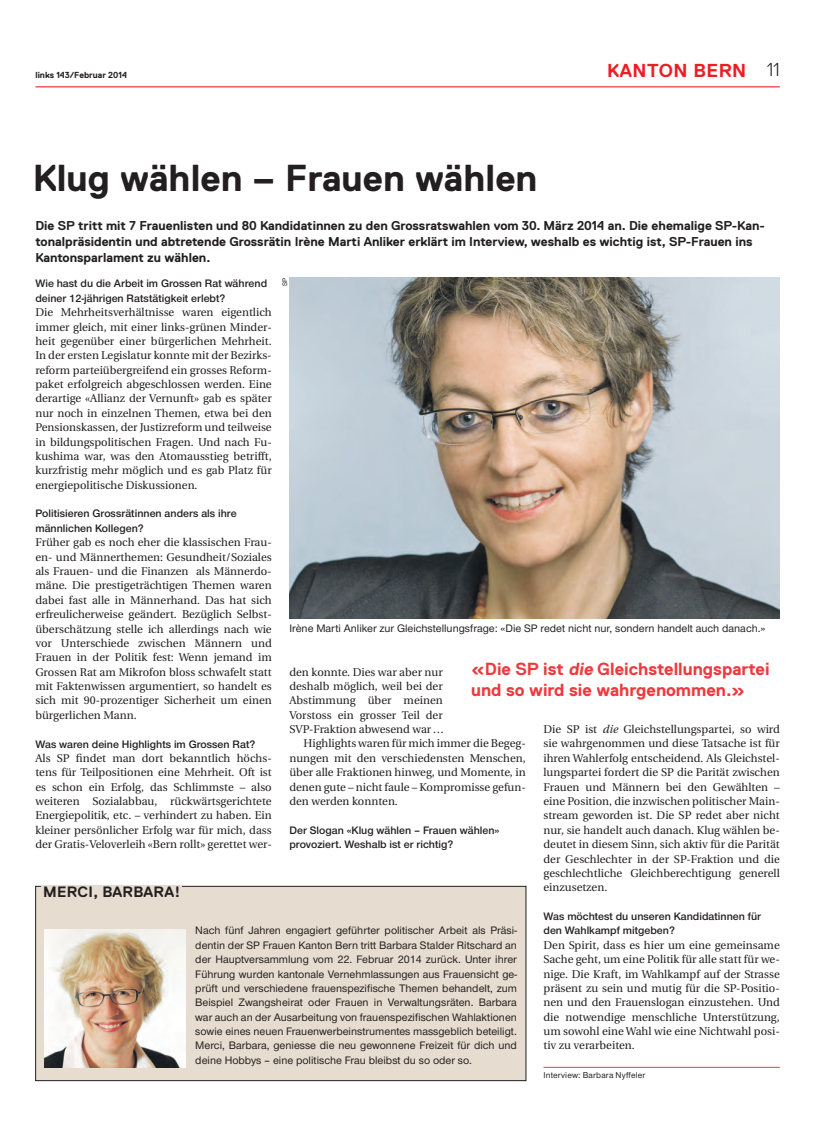
<style>
.page{position:relative;width:833px;height:1134px;background:#fff}
.page>*{position:absolute;margin:0;border:0;box-sizing:border-box;transform-origin:0 0}
.t1{font:700 37.5px "Replica";color:#231f20}
.t2{font:700 18.75px "Replica";letter-spacing:.035em;color:#ee1d23}
.t3{font:700 17.5px/21px "Replica";color:#ee3a3e}
.t4{font:700 15px "Replica";letter-spacing:.02em;color:#231f20}
.t5{font:700 12.75px/16.2px "Replica";color:#231f20}
.t6{font:11.25px/14.4px "Utopia";color:#231f20;text-align:justify}
.t7{font:500 11.25px/14.4px "Nimbus San Nov";color:#231f20;text-align:justify}
.t8{font:11.25px/14.4px "Nimbus San Nov Sem Bol";color:#231f20}
.t9{font:500 8.75px "Nimbus San Nov";letter-spacing:.02em;color:#231f20}
.t10{font:700 8.75px "Replica";color:#231f20}
.t11{font:500 6.88px "Nimbus San Nov";color:#231f20}
.s1{font-weight:300;color:#231f20}
.s2{font-style:italic}
</style>
<div class="page">
<hr style="left:35px;top:86px;width:745px;height:1px;background:#ee3a3e">
<img style="left:289px;top:278px;width:491px;height:340px">
<div style="left:36px;top:886px;width:490px;height:195px;background:#e6dccf"></div>
<div style="left:35px;top:886px;width:491px;height:195px;border:1px solid #231f20"></div>
<div style="left:41px;top:886px;width:141px;height:30px;background:#e6dccf"></div>
<img style="left:44px;top:929px;width:142px;height:138px">
<hr style="left:543px;top:1067px;width:237px;height:1px;background:#ee3a3e">
<p class="t10" style="left:35px;top:70px;width:93px">links 143/Februar 2014</p>
<h2 class="t2" style="left:607px;top:60px;width:174px">Kanton Bern <span class="s1">11</span></h2>
<h1 class="t1" style="left:33px;top:157px;width:506px">Klug wählen – Frauen wählen</h1>
<p class="t5" style="left:35px;top:217px;width:731px">Die SP tritt mit 7 Frauenlisten und 80 Kandidatinnen zu den Grossratswahlen vom 30. März 2014 an. Die ehemalige SP-Kan&shy;tonalpräsidentin und abtretende Grossrätin Irène Marti Anliker erklärt im Interview, weshalb es wichtig ist, SP-Frauen ins<br>Kantonsparlament zu wählen.</p>
<p class="t8" style="left:35px;top:276px;width:233px">Wie hast du die Arbeit im Grossen Rat während deiner 12-jährigen Ratstätigkeit erlebt?</p>
<p class="t6" style="left:35px;top:305px;width:238px">Die Mehrheitsverhältnisse waren eigentlich immer gleich, mit einer links-grünen Minder&shy;heit gegenüber einer bürgerlichen Mehrheit.<br>In der ersten Legislatur konnte mit der Bezirks&shy;reform parteiübergreifend ein grosses Reform&shy;paket erfolgreich abgeschlossen werden. Eine derartige «Allianz der Vernunft» gab es später nur noch in einzelnen Themen, etwa bei den Pensionskassen, der Justizreform und teilweise in bildungspolitischen Fragen. Und nach Fu&shy;kushima war, was den Atomausstieg betrifft, kurzfristig mehr möglich und es gab Platz für energiepolitische Diskussionen.</p>
<p class="t8" style="left:35px;top:507px;width:203px">Politisieren Grossrätinnen anders als ihre männlichen Kollegen?</p>
<p class="t6" style="left:35px;top:535px;width:238px">Früher gab es noch eher die klassischen Frau&shy;en- und Männerthemen: Gesundheit/Soziales als Frauen- und die Finanzen als Männerdo&shy;mäne. Die prestigeträchtigen Themen waren dabei fast alle in Männerhand. Das hat sich erfreulicherweise geändert. Bezüglich Selbst&shy;überschätzung stelle ich allerdings nach wie vor Unterschiede zwischen Männern und Frauen in der Politik fest: Wenn jemand im Grossen Rat am Mikrofon bloss schwafelt statt mit Faktenwissen argumentiert, so handelt es sich mit 90-prozentiger Sicherheit um einen bürgerlichen Mann.</p>
<p class="t8" style="left:35px;top:737px;width:221px">Was waren deine Highlights im Grossen Rat?</p>
<p class="t6" style="left:35px;top:751px;width:238px">Als SP findet man dort bekanntlich höchs&shy;tens für Teilpositionen eine Mehrheit. Oft ist es schon ein Erfolg, das Schlimmste – also weiteren Sozialabbau, rückwärtsgerichtete Energiepolitik, etc. – verhindert zu haben. Ein kleiner persönlicher Erfolg war für mich, dass der Gratis-Veloverleih «Bern rollt» gerettet wer-</p>
<p class="t11" style="left:281px;top:286px;width:10px;rotate:-90deg">SP</p>
<p class="t7" style="left:289px;top:621px;width:477px">Irène Marti Anliker zur Gleichstellungsfrage: «Die SP redet nicht nur, sondern handelt auch danach.»</p>
<h3 class="t3" style="left:471px;top:659px;width:300px">«Die SP ist <span class="s2">die</span> Gleichstellungspartei und so wird sie wahrgenommen.»</h3>
<p class="t6" style="left:289px;top:665px;width:155px">den konnte. Dies war aber nur</p>
<p class="t6" style="left:289px;top:679px;width:155px">deshalb möglich, weil bei der</p>
<p class="t6" style="left:289px;top:693px;width:155px">Abstimmung über meinen</p>
<p class="t6" style="left:289px;top:708px;width:155px">Vorstoss ein grosser Teil der</p>
<p class="t6" style="left:289px;top:722px;width:156px">SVP-Fraktion abwesend war…</p>
<p class="t6" style="left:304px;top:737px;width:224px">Highlights waren für mich immer die Begeg-</p>
<p class="t6" style="left:289px;top:751px;width:238px">nungen mit den verschiedensten Menschen,</p>
<p class="t6" style="left:289px;top:765px;width:238px">über alle Fraktionen hinweg, und Momente, in</p>
<p class="t6" style="left:289px;top:780px;width:238px">denen gute – nicht faule – Kompromisse gefun-</p>
<p class="t6" style="left:289px;top:794px;width:110px">den werden konnten.</p>
<p class="t8" style="left:289px;top:823px;width:211px">Der Slogan «Klug wählen – Frauen wählen» provoziert. Weshalb ist er richtig?</p>
<p class="t6" style="left:543px;top:722px;width:238px">Die SP ist <span class="s2">die</span> Gleichstellungspartei, so wird sie wahrgenommen und diese Tatsache ist für ihren Wahlerfolg entscheidend. Als Gleichstel&shy;lungspartei fordert die SP die Parität zwischen Frauen und Männern bei den Gewählten – eine Position, die inzwischen politischer Main&shy;stream geworden ist. Die SP redet aber nicht nur, sie handelt auch danach. Klug wählen be&shy;deutet in diesem Sinn, sich aktiv für die Parität der Geschlechter in der SP-Fraktion und die geschlechtliche Gleichberechtigung generell einzusetzen.</p>
<p class="t8" style="left:543px;top:909px;width:219px">Was möchtest du unseren Kandidatinnen für den Wahlkampf mitgeben?</p>
<p class="t6" style="left:543px;top:938px;width:238px">Den Spirit, dass es hier um eine gemeinsame Sache geht, um eine Politik für alle statt für we&shy;nige. Die Kraft, im Wahlkampf auf der Strasse präsent zu sein und mutig für die SP-Positio&shy;nen und den Frauenslogan einzustehen. Und die notwendige menschliche Unterstützung, um sowohl eine Wahl wie eine Nichtwahl posi&shy;tiv zu verarbeiten.</p>
<p class="t9" style="left:543px;top:1070px;width:103px">Interview: Barbara Nyffeler</p>
<h3 class="t4" style="left:43px;top:883px;width:76px">MERCI, Barbara</h3>
<h3 class="t4" style="left:174px;top:883px;width:8px">!</h3>
<p class="t7" style="left:195px;top:923px;width:323px">Nach fünf Jahren engagiert geführter politischer Arbeit als Präsi&shy;dentin der SP Frauen Kanton Bern tritt Barbara Stalder Ritschard an der Hauptversammlung vom 22. Februar 2014 zurück. Unter ihrer Führung wurden kantonale Vernehmlassungen aus Frauensicht ge&shy;prüft und verschiedene frauenspezifische Themen behandelt, zum Beispiel Zwangsheirat oder Frauen in Verwaltungsräten. Barbara war auch an der Ausarbeitung von frauenspezifischen Wahlaktionen sowie eines neuen Frauenwerbeinstrumentes massgeblich beteiligt.<br>Merci, Barbara, geniesse die neu gewonnene Freizeit für dich und deine Hobbys – eine politische Frau bleibst du so oder so.</p>
</div>
